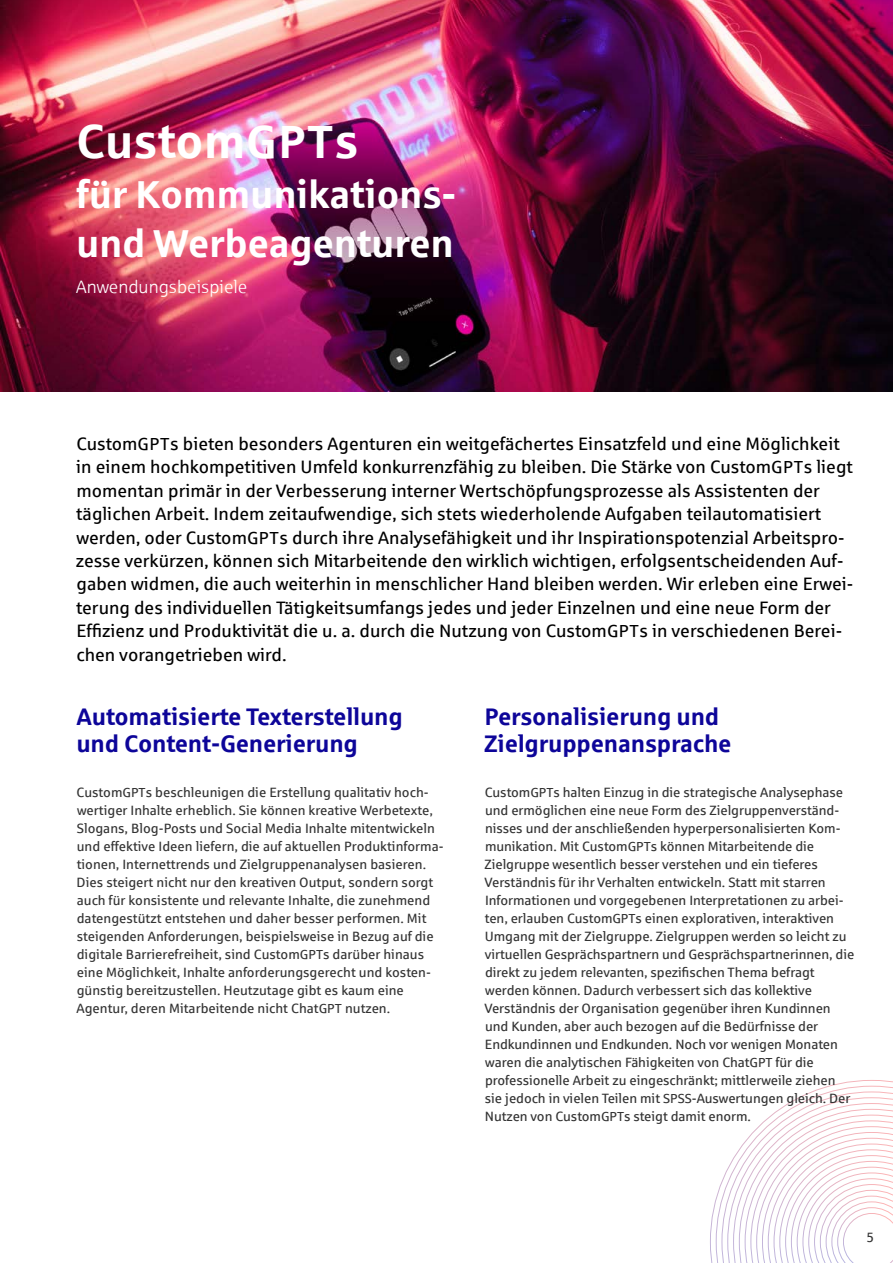
<style>
.page{position:relative;width:893px;height:1263px;background:#fff}
.page>*{position:absolute;margin:0;border:0;box-sizing:border-box;transform-origin:0 0}
.t1{font:700 48px "Sparkasse Rg";color:#fff}
.t2{font:700 39px/49.5px "Sparkasse Rg";letter-spacing:-.01em;color:#fff}
.t3{font:700 24px/27px "Sparkasse Rg";letter-spacing:-.01em;color:#0d0599}
.t4{font:18px/23.4px "Sparkasse Rg";color:#000}
.t5{font:18px "Sparkasse Lt";color:#fff}
.t6{font:13.5px/18px "Sparkasse Rg";letter-spacing:-.005em;color:#333}
.s1{font-size:46.5px}
.s2{font-size:17.4px}
.s3{font-size:13.05px}
</style>
<div class="page">
<svg style="left:710px;top:1080px;width:183px;height:183px"></svg>
<img style="left:0;top:0;width:893px;height:391px">
<h1 class="t1" style="left:76px;top:111px;width:284px">Custom<span class="s1">GPT</span>s</h1>
<h2 class="t2" style="left:76px;top:168px;width:382px">für Kommunikations&shy;und Werbeagenturen</h2>
<h3 class="t5" style="left:76px;top:276px;width:173px">Anwendungsbeispiele</h3>
<p class="t4" style="left:76px;top:432px;width:779px">Custom<span class="s2">GPT</span>s bieten besonders Agenturen ein weitgefächertes Einsatzfeld und eine Möglichkeit in einem hochkompetitiven Umfeld konkurrenzfähig zu bleiben. Die Stärke von Custom<span class="s2">GPT</span>s liegt momentan primär in der Verbesserung interner Wertschöpfungsprozesse als Assistenten der täglichen Arbeit. Indem zeitaufwendige, sich stets wiederholende Aufgaben teilautomatisiert werden, oder Custom<span class="s2">GPT</span>s durch ihre Analysefähigkeit und ihr Inspirationspotenzial Arbeitspro&shy;zesse verkürzen, können sich Mitarbeitende den wirklich wichtigen, erfolgsentscheidenden Auf&shy;gaben widmen, die auch weiterhin in menschlicher Hand bleiben werden. Wir erleben eine Erwei&shy;terung des individuellen Tätigkeitsumfangs jedes und jeder Einzelnen und eine neue Form der Effizienz und Produktivität die u. a. durch die Nutzung von Custom<span class="s2">GPT</span>s in verschiedenen Berei&shy;chen vorangetrieben wird.</p>
<h3 class="t3" style="left:76px;top:702px;width:328px">Automatisierte Texterstellung und Content-Generierung</h3>
<p class="t6" style="left:77px;top:783px;width:369px">Custom<span class="s3">GPT</span>s beschleunigen die Erstellung qualitativ hoch&shy;wertiger Inhalte erheblich. Sie können kreative Werbetexte, Slogans, Blog-Posts und Social Media Inhalte mitentwickeln und effektive Ideen liefern, die auf aktuellen Produktinforma&shy;tionen, Internettrends und Zielgruppenanalysen basieren.<br>Dies steigert nicht nur den kreativen Output, sondern sorgt auch für konsistente und relevante Inhalte, die zunehmend datengestützt entstehen und daher besser performen. Mit steigenden Anforderungen, beispielsweise in Bezug auf die digitale Barrierefreiheit, sind Custom<span class="s3">GPT</span>s darüber hinaus eine Möglichkeit, Inhalte anforderungsgerecht und kosten&shy;günstig bereitzustellen. Heutzutage gibt es kaum eine Agentur, deren Mitarbeitende nicht Chat<span class="s3">GPT</span> nutzen.</p>
<h3 class="t3" style="left:484px;top:702px;width:249px">Personalisierung und<br>Zielgruppenansprache</h3>
<p class="t6" style="left:484px;top:783px;width:371px">Custom<span class="s3">GPT</span>s halten Einzug in die strategische Analysephase und ermöglichen eine neue Form des Zielgruppenverständ&shy;nisses und der anschließenden hyperpersonalisierten Kom&shy;munikation. Mit Custom<span class="s3">GPT</span>s können Mitarbeitende die Zielgruppe wesentlich besser verstehen und ein tieferes Verständnis für ihr Verhalten entwickeln. Statt mit starren Informationen und vorgegebenen Interpretationen zu arbei&shy;ten, erlauben Custom<span class="s3">GPT</span>s einen explorativen, interaktiven Umgang mit der Zielgruppe. Zielgruppen werden so leicht zu virtuellen Gesprächspartnern und Gesprächspartnerinnen, die direkt zu jedem relevanten, spezifischen Thema befragt werden können. Dadurch verbessert sich das kollektive Verständnis der Organisation gegenüber ihren Kundinnen und Kunden, aber auch bezogen auf die Bedürfnisse der Endkundinnen und Endkunden. Noch vor wenigen Monaten waren die analytischen Fähigkeiten von Chat<span class="s3">GPT</span> für die professionelle Arbeit zu eingeschränkt; mittlerweile ziehen sie jedoch in vielen Teilen mit <span class="s3">SPSS</span>-Auswertungen gleich. Der Nutzen von Custom<span class="s3">GPT</span>s steigt damit enorm.</p>
<p class="t6" style="left:867px;top:1228px;width:9px">5</p>
</div>
